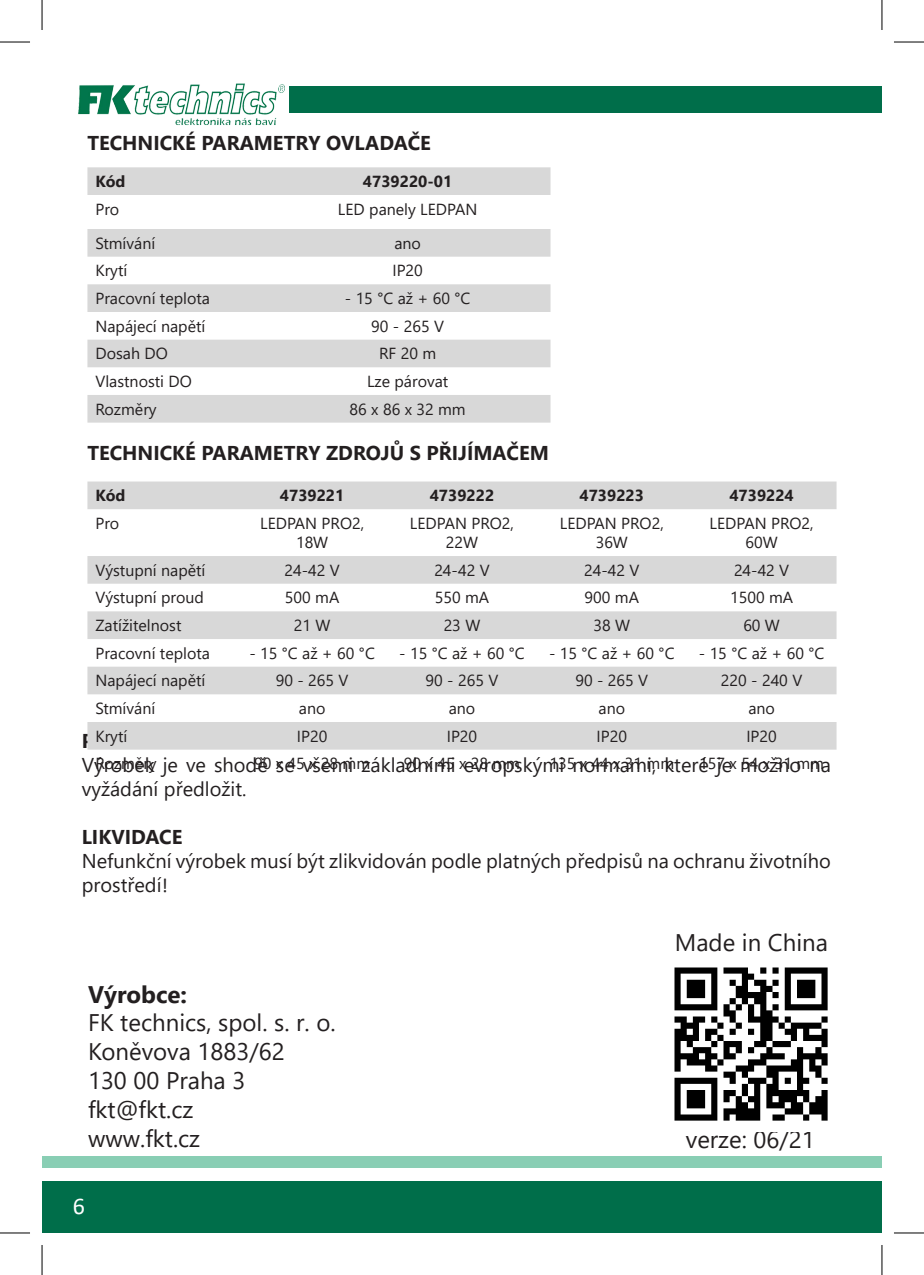
<style>
.page{position:relative;width:924px;height:1275px;background:#fff}
.page>*{position:absolute;margin:0;border:0;box-sizing:border-box;transform-origin:0 0}
.Text{font:24px "Segoe UI";color:#231f20}
.Podnadpis{font:700 24px "Segoe UI";color:#231f20}
.t1{font:24px "Calibri";color:#fff}
.Text-2{font:20px/24px "Segoe UI";color:#231f20}
.Podnadpis-2{font:700 20px "Segoe UI";color:#231f20}
.Text-3{font:700 20px "Segoe UI";color:#231f20}
.t2{font:16px/19.2px "Segoe UI";color:#231f20;text-align:center}
.t3{font:700 16px "Segoe UI";color:#231f20}
.s1{font-family:"Calibri"}
</style>
<div class="page">
<img style="left:78px;top:83px;width:207px;height:42px">
<div style="left:42px;top:1182px;width:839px;height:51px;background:#006e4a"></div>
<div style="left:42px;top:1156px;width:839px;height:11px;background:#89ceb4"></div>
<div style="left:289px;top:86px;width:592px;height:26px;background:#006e4a"></div>
<img style="left:674px;top:967px;width:154px;height:154px">
<svg style="left:87px;top:167px;width:463px;height:255px;fill:#d8d8d8"></svg>
<svg style="left:87px;top:481px;width:749px;height:268px;fill:#d9d9d9"></svg>
<hr style="left:0;top:42px;width:30px;height:1px;background:#000">
<hr style="left:893px;top:42px;width:30px;height:1px;background:#000">
<hr style="left:0;top:1232px;width:30px;height:1px;background:#000">
<hr style="left:893px;top:1232px;width:30px;height:1px;background:#000">
<hr style="left:42px;top:0;width:1px;height:30px;background:#000">
<hr style="left:42px;top:1245px;width:1px;height:30px;background:#000">
<hr style="left:881px;top:0;width:1px;height:30px;background:#000">
<hr style="left:881px;top:1245px;width:1px;height:30px;background:#000">
<p class="Podnadpis-2" style="left:87px;top:124px;width:345px">TECHNICKÉ PARAMETRY OVLADAČE</p>
<p class="t3" style="left:95px;top:166px;width:31px">Kód</p>
<p class="t3" style="left:363px;top:166px;width:91px">4739220-01</p>
<p class="t2" style="left:95px;top:198px;width:25px">Pro</p>
<p class="t2" style="left:338px;top:198px;width:141px">LED panely LEDPAN</p>
<p class="t2" style="left:95px;top:232px;width:61px">Stmívání</p>
<p class="t2" style="left:394px;top:232px;width:28px">ano</p>
<p class="t2" style="left:95px;top:260px;width:33px">Krytí</p>
<p class="t2" style="left:392px;top:260px;width:32px">IP20</p>
<p class="t2" style="left:95px;top:287px;width:116px">Pracovní teplota</p>
<p class="t2" style="left:345px;top:287px;width:127px">- 15 °C až + 60 °C</p>
<p class="t2" style="left:95px;top:315px;width:111px">Napájecí napětí</p>
<p class="t2" style="left:371px;top:315px;width:74px">90 - 265 V</p>
<p class="t2" style="left:95px;top:342px;width:74px">Dosah DO</p>
<p class="t2" style="left:379px;top:342px;width:59px">RF 20 m</p>
<p class="t2" style="left:95px;top:370px;width:98px">Vlastnosti DO</p>
<p class="t2" style="left:367px;top:370px;width:83px">Lze párovat</p>
<p class="t2" style="left:95px;top:398px;width:63px">Rozměry</p>
<p class="t2" style="left:349px;top:398px;width:117px">86 x 86 x 32 mm</p>
<p class="Podnadpis-2" style="left:87px;top:434px;width:462px">TECHNICKÉ PARAMETRY ZDROJŮ S PŘIJÍMAČEM</p>
<p class="t3" style="left:95px;top:480px;width:31px">Kód</p>
<p class="t3" style="left:280px;top:480px;width:66px">4739221</p>
<p class="t3" style="left:429px;top:480px;width:66px">4739222</p>
<p class="t3" style="left:579px;top:480px;width:66px">4739223</p>
<p class="t3" style="left:729px;top:480px;width:66px">4739224</p>
<p class="t2" style="left:95px;top:512px;width:25px">Pro</p>
<p class="t2" style="left:260px;top:512px;width:105px">LEDPAN PRO2,<br>18W</p>
<p class="t2" style="left:410px;top:512px;width:105px">LEDPAN PRO2,<br>22W</p>
<p class="t2" style="left:559px;top:512px;width:105px">LEDPAN PRO2,<br>36W</p>
<p class="t2" style="left:709px;top:512px;width:105px">LEDPAN PRO2,<br>60W</p>
<p class="t2" style="left:95px;top:559px;width:111px">Výstupní napětí</p>
<p class="t2" style="left:284px;top:559px;width:57px">24-42 V</p>
<p class="t2" style="left:434px;top:559px;width:57px">24-42 V</p>
<p class="t2" style="left:584px;top:559px;width:57px">24-42 V</p>
<p class="t2" style="left:733px;top:559px;width:57px">24-42 V</p>
<p class="t2" style="left:95px;top:586px;width:110px">Výstupní proud</p>
<p class="t2" style="left:285px;top:586px;width:56px">500 mA</p>
<p class="t2" style="left:434px;top:586px;width:56px">550 mA</p>
<p class="t2" style="left:584px;top:586px;width:56px">900 mA</p>
<p class="t2" style="left:729px;top:586px;width:64px">1500 mA</p>
<p class="t2" style="left:95px;top:614px;width:87px">Zatížitelnost</p>
<p class="t2" style="left:294px;top:614px;width:38px">21 W</p>
<p class="t2" style="left:443px;top:614px;width:38px">23 W</p>
<p class="t2" style="left:593px;top:614px;width:38px">38 W</p>
<p class="t2" style="left:743px;top:614px;width:38px">60 W</p>
<p class="t2" style="left:95px;top:642px;width:116px">Pracovní teplota</p>
<p class="t2" style="left:249px;top:642px;width:127px">- 15 °C až + 60 °C</p>
<p class="t2" style="left:399px;top:642px;width:127px">- 15 °C až + 60 °C</p>
<p class="t2" style="left:549px;top:642px;width:127px">- 15 °C až + 60 °C</p>
<p class="t2" style="left:698px;top:642px;width:127px">- 15 °C až + 60 °C</p>
<p class="t2" style="left:95px;top:669px;width:111px">Napájecí napětí</p>
<p class="t2" style="left:276px;top:669px;width:74px">90 - 265 V</p>
<p class="t2" style="left:425px;top:669px;width:74px">90 - 265 V</p>
<p class="t2" style="left:575px;top:669px;width:74px">90 - 265 V</p>
<p class="t2" style="left:720px;top:669px;width:83px">220 - 240 V</p>
<p class="t2" style="left:95px;top:697px;width:61px">Stmívání</p>
<p class="t2" style="left:299px;top:697px;width:28px">ano</p>
<p class="t2" style="left:448px;top:697px;width:28px">ano</p>
<p class="t2" style="left:598px;top:697px;width:28px">ano</p>
<p class="t2" style="left:748px;top:697px;width:28px">ano</p>
<p class="t2" style="left:95px;top:725px;width:33px">Krytí</p>
<p class="t2" style="left:297px;top:725px;width:32px">IP20</p>
<p class="t2" style="left:446px;top:725px;width:32px">IP20</p>
<p class="t2" style="left:596px;top:725px;width:32px">IP20</p>
<p class="t2" style="left:746px;top:725px;width:32px">IP20</p>
<p class="t2" style="left:95px;top:752px;width:63px">Rozměry</p>
<p class="t2" style="left:254px;top:752px;width:117px">90 x 45 x 28 mm</p>
<p class="t2" style="left:404px;top:752px;width:117px">90 x 45 x 28 mm</p>
<p class="t2" style="left:549px;top:752px;width:126px">135 x 44 x 31 mm</p>
<p class="t2" style="left:699px;top:752px;width:126px">157 x 54 x 31 mm</p>
<p class="Text-2" style="left:82px;top:751px;width:750px">Výrobek je ve shodě se všemi základními evropskými normami, které je možno na vyžádání předložit.</p>
<p class="Text-3" style="left:82px;top:818px;width:102px">LIKVIDACE</p>
<p class="Text-2" style="left:82px;top:847px;width:750px">Nefunkční výrobek musí být zlikvidován podle platných předpisů na ochranu životního prostředí<span class="s1">!</span></p>
<p class="Text" style="left:674px;top:920px;width:155px">Made in China</p>
<p class="Podnadpis" style="left:88px;top:971px;width:100px">Výrobce:</p>
<p class="Text" style="left:88px;top:1000px;width:249px">FK technics, spol. s. r. o.</p>
<p class="Text" style="left:88px;top:1029px;width:198px">Koněvova 1883/62</p>
<p class="Text" style="left:88px;top:1058px;width:159px">130 00 Praha 3</p>
<p class="Text" style="left:88px;top:1086px;width:107px">fkt@fkt.cz</p>
<p class="Text" style="left:88px;top:1115px;width:113px">www.fkt.cz</p>
<p class="Text" style="left:685px;top:1117px;width:130px">verze: 06/21</p>
<p class="t1" style="left:73px;top:1189px;width:14px">6</p>
</div>
